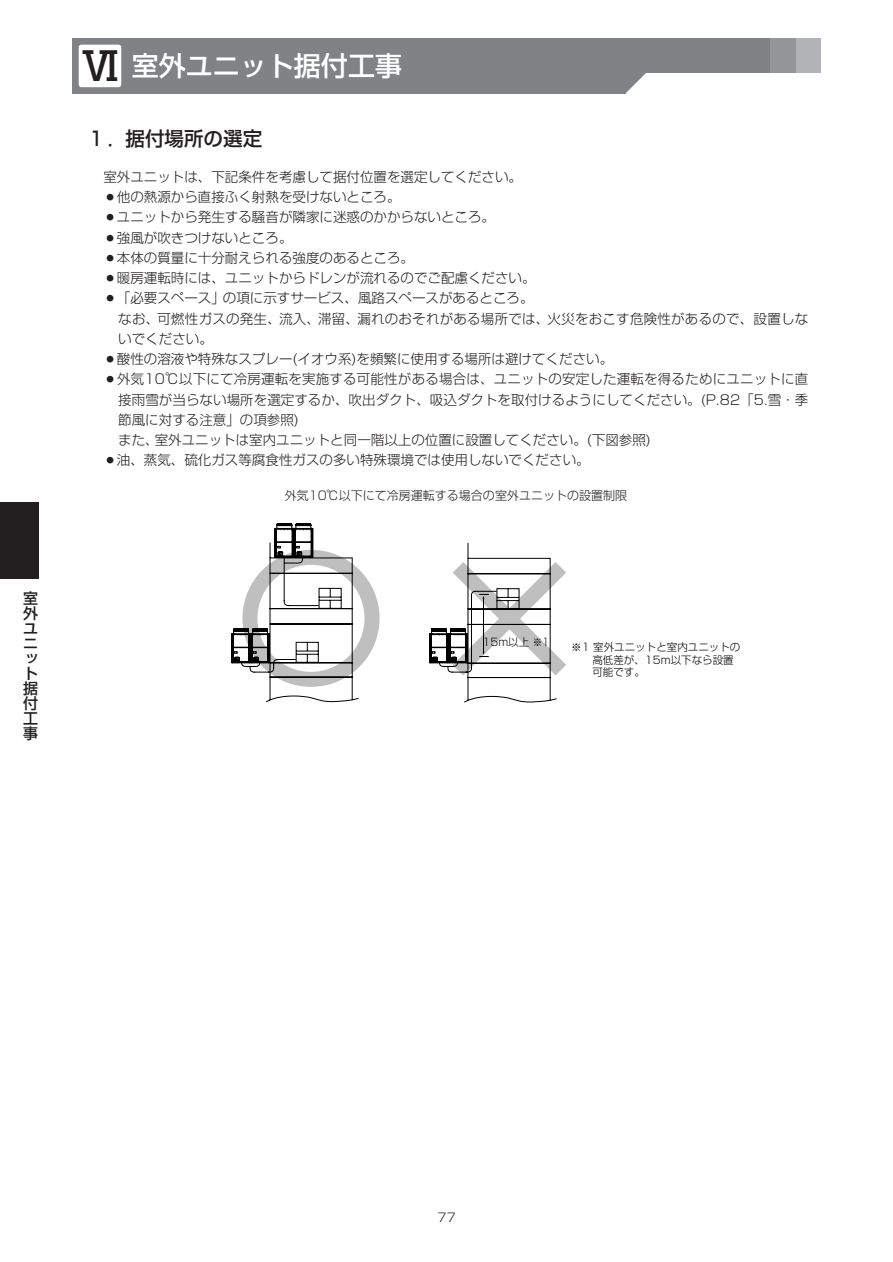
<style>
.page{position:relative;width:893px;height:1262px;background:#fff}
.page>*{position:absolute;margin:0;border:0;box-sizing:border-box;transform-origin:0 0}
.t1{font:500 27px "Shin Go";color:#fff}
.t2{font:500 19.5px "Shin Go";color:#231f20}
.t3{font:500 15px/15px "Shin Go";color:#231f20;text-align:justify}
.t4{font:300 13.5px/20.2px "Shin Go";color:#231f20}
.t5{font:300 12px "Shin Go";color:#231f20}
.t6{font:300 10.5px/12.8px "Shin Go";color:#000}
.s1{font-size:39px;color:#231f20}
</style>
<div class="page">
<div style="left:0;top:502px;width:38px;height:76px;background:#231f20"></div>
<div style="left:72px;top:38px;width:749px;height:34px;background:#b2b3b7"></div>
<div style="left:81px;top:38px;width:714px;height:34px;background:#939598"></div>
<div style="left:72px;top:38px;width:698px;height:34px;background:#808285"></div>
<div style="left:72px;top:38px;width:553px;height:56px;background:#808285"></div>
<svg style="left:625px;top:72px;width:21px;height:22px"></svg>
<div style="left:79px;top:45px;width:42px;height:42px;background:#fff;border-radius:3px"></div>
<svg style="left:359px;top:564px;width:207px;height:110px"></svg>
<svg style="left:231px;top:523px;width:128px;height:179px"></svg>
<svg style="left:429px;top:543px;width:128px;height:160px"></svg>
<p class="t3" style="left:23px;top:593px;width:16px">室外ユニット据付工事</p>
<h1 class="t1" style="left:80px;top:55px;width:323px"><span class="s1">Ⅵ</span> 室外ユニット据付工事</h1>
<h2 class="t2" style="left:87px;top:131px;width:177px">１．据付場所の選定</h2>
<p class="t4" style="left:103px;top:168px;width:420px">室外ユニットは、下記条件を考慮して据付位置を選定してください。</p>
<p class="t4" style="left:103px;top:189px;width:299px">○他の熱源から直接ふく射熱を受けないところ。</p>
<p class="t4" style="left:103px;top:209px;width:393px">○ユニットから発生する騒音が隣家に迷惑のかからないところ。</p>
<p class="t4" style="left:103px;top:229px;width:190px">○強風が吹きつけないところ。</p>
<p class="t4" style="left:103px;top:249px;width:312px">○本体の質量に十分耐えられる強度のあるところ。</p>
<p class="t4" style="left:103px;top:270px;width:434px">○暖房運転時には、ユニットからドレンが流れるのでご配慮ください。</p>
<p class="t4" style="left:118px;top:290px;width:691px;text-indent:-15px">○「必要スペース」の項に示すサービス、風路スペースがあるところ。<br>なお、可燃性ガスの発生、流入、滞留、漏れのおそれがある場所では、火災をおこす危険性があるので、設置しないでください。</p>
<p class="t4" style="left:103px;top:351px;width:511px">○酸性の溶液や特殊なスプレー(イオウ系)を頻繁に使用する場所は避けてください。</p>
<p class="t4" style="left:118px;top:371px;width:691px;text-indent:-15px">○外気10℃以下にて冷房運転を実施する可能性がある場合は、ユニットの安定した運転を得るためにユニットに直接雨雪が当らない場所を選定するか、吹出ダクト、吸込ダクトを取付けるようにしてください。(P.82「5.雪・季節風に対する注意」の項参照)<br>また、室外ユニットは室内ユニットと同一階以上の位置に設置してください。(下図参照)</p>
<p class="t4" style="left:103px;top:452px;width:487px">○油、蒸気、硫化ガス等腐食性ガスの多い特殊環境では使用しないでください。</p>
<p class="t5" style="left:285px;top:490px;width:344px">外気10℃以下にて冷房運転する場合の室外ユニットの設置制限</p>
<p class="t6" style="left:482px;top:637px;width:68px">15m以上 ※1</p>
<p class="t6" style="left:571px;top:642px;width:170px">※1 室外ユニットと室内ユニットの　　高低差が、15m以下なら設置　　可能です。</p>
<p class="t5" style="left:437px;top:1213px;width:20px">77</p>
</div>
